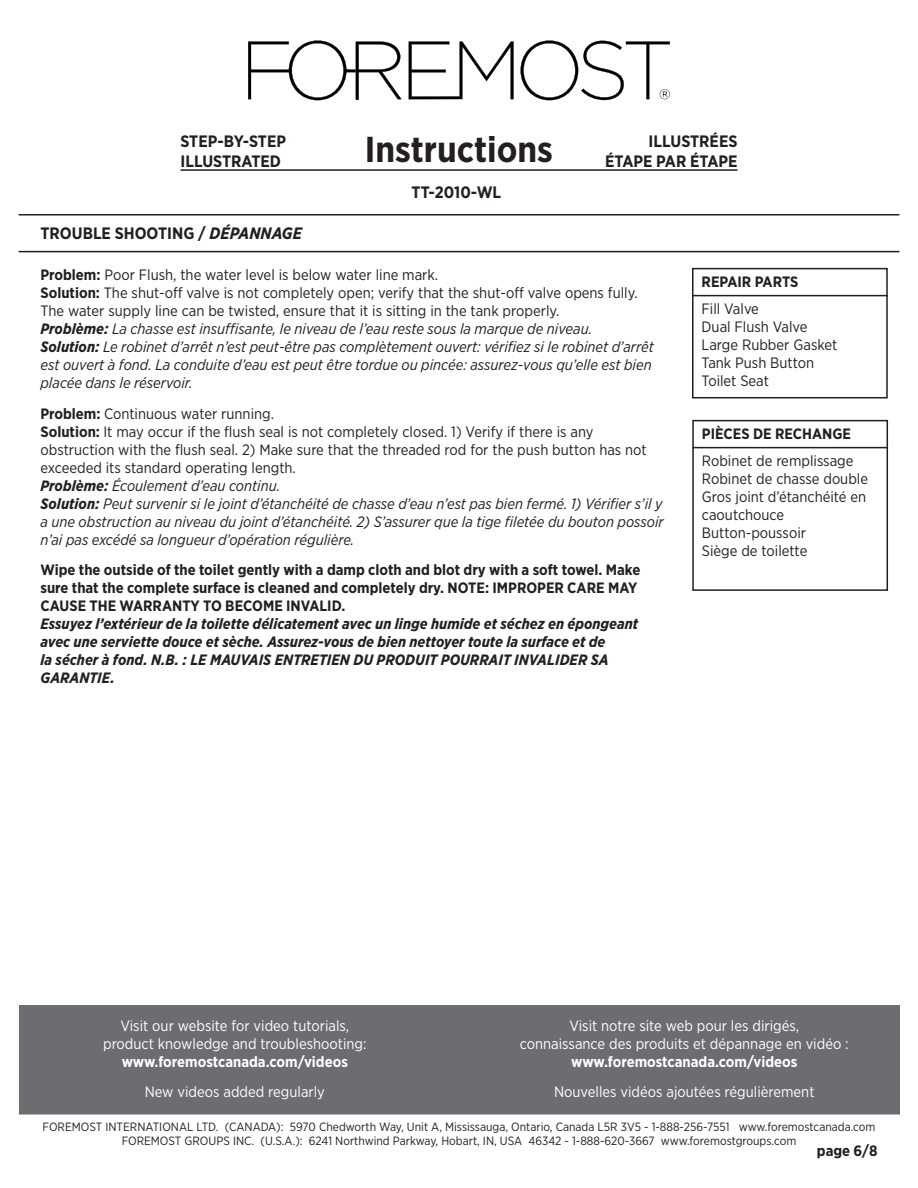
<style>
.page{position:relative;width:918px;height:1188px;background:#fff}
.page>*{position:absolute;margin:0;border:0;box-sizing:border-box;transform-origin:0 0}
.t1{font:700 36px "Gotham Narrow";color:#231f20}
.t2{font:700 16.5px/19.8px "Gotham Narrow";color:#231f20}
.t3{font:italic 15px/18px "Gotham Narrow";color:#231f20}
.t4{font:italic 700 15px/18px "Gotham Narrow";color:#231f20}
.t5{font:15px/18px "Gotham Narrow";color:#fff;text-align:center}
.t6{font:15px/18px "Gotham Narrow";color:#231f20}
.t7{font:700 15px "Gotham Narrow";color:#231f20}
.t8{font:12px/14.4px "Gotham Narrow";color:#231f20;text-align:center}
.s1{font-style:italic}
.s2{font-weight:700;font-style:normal}
.s3{font-style:normal}
.s4{font-weight:700}
</style>
<div class="page">
<svg style="left:409px;top:41px;width:105px;height:58px"></svg>
<svg style="left:248px;top:40px;width:154px;height:60px"></svg>
<svg style="left:521px;top:40px;width:149px;height:60px"></svg>
<hr style="left:19px;top:214px;width:880px;height:2px;background:#231f20">
<hr style="left:19px;top:251px;width:880px;height:1px;background:#231f20">
<hr style="left:180px;top:169px;width:558px;height:2px;background:#231f20">
<div style="left:692px;top:268px;width:196px;height:130px;border:2px solid #231f20"></div>
<hr style="left:692px;top:295px;width:196px;height:1px;background:#231f20">
<div style="left:692px;top:420px;width:196px;height:171px;border:2px solid #231f20"></div>
<hr style="left:692px;top:447px;width:196px;height:1px;background:#231f20">
<div style="left:19px;top:1005px;width:881px;height:109px;background:#6c6d70"></div>
<p class="t2" style="left:180px;top:132px;width:107px">STEP-BY-STEP<br>ILLUSTRATED</p>
<p class="t2" style="left:649px;top:131px;width:90px">ILLUSTRÉES</p>
<h1 class="t1" style="left:365px;top:127px;width:190px">Instructions</h1>
<p class="t2" style="left:605px;top:151px;width:134px">ÉTAPE PAR ÉTAPE</p>
<p class="t2" style="left:40px;top:223px;width:263px">TROUBLE SHOOTING / <span class="s1">DÉPANNAGE</span></p>
<p class="t2" style="left:412px;top:182px;width:91px">TT-2010-WL</p>
<p class="t3" style="left:40px;top:265px;width:615px"><span class="s2">Problem:</span> <span class="s3">Poor Flush, the water level is below water line mark.<br></span><span class="s2">Solution:</span> <span class="s3">The shut-off valve is not completely open; verify that the shut-off valve opens fully.<br>The water supply line can be twisted, ensure that it is sitting in the tank properly.<br></span><span class="s4">Problème:</span> La chasse est insuffisante, le niveau de l’eau reste sous la marque de niveau.<br><span class="s4">Solution:</span> Le robinet d’arrêt n’est peut-être pas complètement ouvert: vérifiez si le robinet d’arrêt est ouvert à fond. La conduite d’eau est peut être tordue ou pincée: assurez-vous qu’elle est bien placée dans le réservoir.</p>
<p class="t3" style="left:40px;top:404px;width:625px"><span class="s2">Problem:</span> <span class="s3">Continuous water running.<br></span><span class="s2">Solution:</span> <span class="s3">It may occur if the flush seal is not completely closed. 1) Verify if there is any obstruction with the flush seal. 2) Make sure that the threaded rod for the push button has not exceeded its standard operating length.<br></span><span class="s4">Problème:</span> Écoulement d’eau continu.<br><span class="s4">Solution:</span> Peut survenir si le joint d’étanchéité de chasse d’eau n’est pas bien fermé. 1) Vérifier s’il y a une obstruction au niveau du joint d’étanchéité. 2) S’assurer que la tige filetée du bouton possoir n’ai pas excédé sa longueur d’opération régulière.</p>
<p class="t4" style="left:40px;top:561px;width:601px"><span class="s3">Wipe the outside of the toilet gently with a damp cloth and blot dry with a soft towel. Make sure that the complete surface is cleaned and completely dry. NOTE: IMPROPER CARE MAY CAUSE THE WARRANTY TO BECOME INVALID.<br></span>Essuyez l’extérieur de la toilette délicatement avec un linge humide et séchez en épongeant avec une serviette douce et sèche. Assurez-vous de bien nettoyer toute la surface et de<br>la sécher à fond. N.B. : LE MAUVAIS ENTRETIEN DU PRODUIT POURRAIT INVALIDER SA GARANTIE.</p>
<p class="t7" style="left:702px;top:272px;width:98px">REPAIR PARTS</p>
<p class="t6" style="left:702px;top:299px;width:59px">Fill Valve</p>
<p class="t6" style="left:702px;top:317px;width:107px">Dual Flush Valve</p>
<p class="t6" style="left:702px;top:335px;width:137px">Large Rubber Gasket</p>
<p class="t6" style="left:702px;top:353px;width:114px">Tank Push Button</p>
<p class="t6" style="left:702px;top:371px;width:69px">Toilet Seat</p>
<p class="t7" style="left:702px;top:424px;width:151px">PIÈCES DE RECHANGE</p>
<p class="t6" style="left:702px;top:451px;width:153px">Robinet de remplissage</p>
<p class="t6" style="left:702px;top:469px;width:168px">Robinet de chasse double</p>
<p class="t6" style="left:702px;top:487px;width:166px">Gros joint d’étanchéité en caoutchouce</p>
<p class="t6" style="left:702px;top:523px;width:106px">Button-poussoir</p>
<p class="t6" style="left:702px;top:541px;width:107px">Siège de toilette</p>
<p class="t5" style="left:103px;top:1016px;width:265px">Visit our website for video tutorials, product knowledge and troubleshooting: <span class="s4">www.foremostcanada.com/videos</span></p>
<p class="t5" style="left:145px;top:1083px;width:182px">New videos added regularly</p>
<p class="t5" style="left:520px;top:1016px;width:330px">Visit notre site web pour les dirigés,<br>connaissance des produits et dépannage en vidéo : <span class="s4">www.foremostcanada.com/videos</span></p>
<p class="t5" style="left:554px;top:1083px;width:262px">Nouvelles vidéos ajoutées régulièrement</p>
<p class="t8" style="left:43px;top:1119px;width:834px">FOREMOST INTERNATIONAL LTD. (CANADA): 5970 Chedworth Way, Unit A, Mississauga, Ontario, Canada L5R 3V5 - 1-888-256-7551 www.foremostcanada.com<br>FOREMOST GROUPS INC. (U.S.A.): 6241 Northwind Parkway, Hobart, IN, USA 46342 - 1-888-620-3667 www.foremostgroups.com</p>
<p class="t7" style="left:817px;top:1141px;width:62px">page 6/8</p>
</div>
